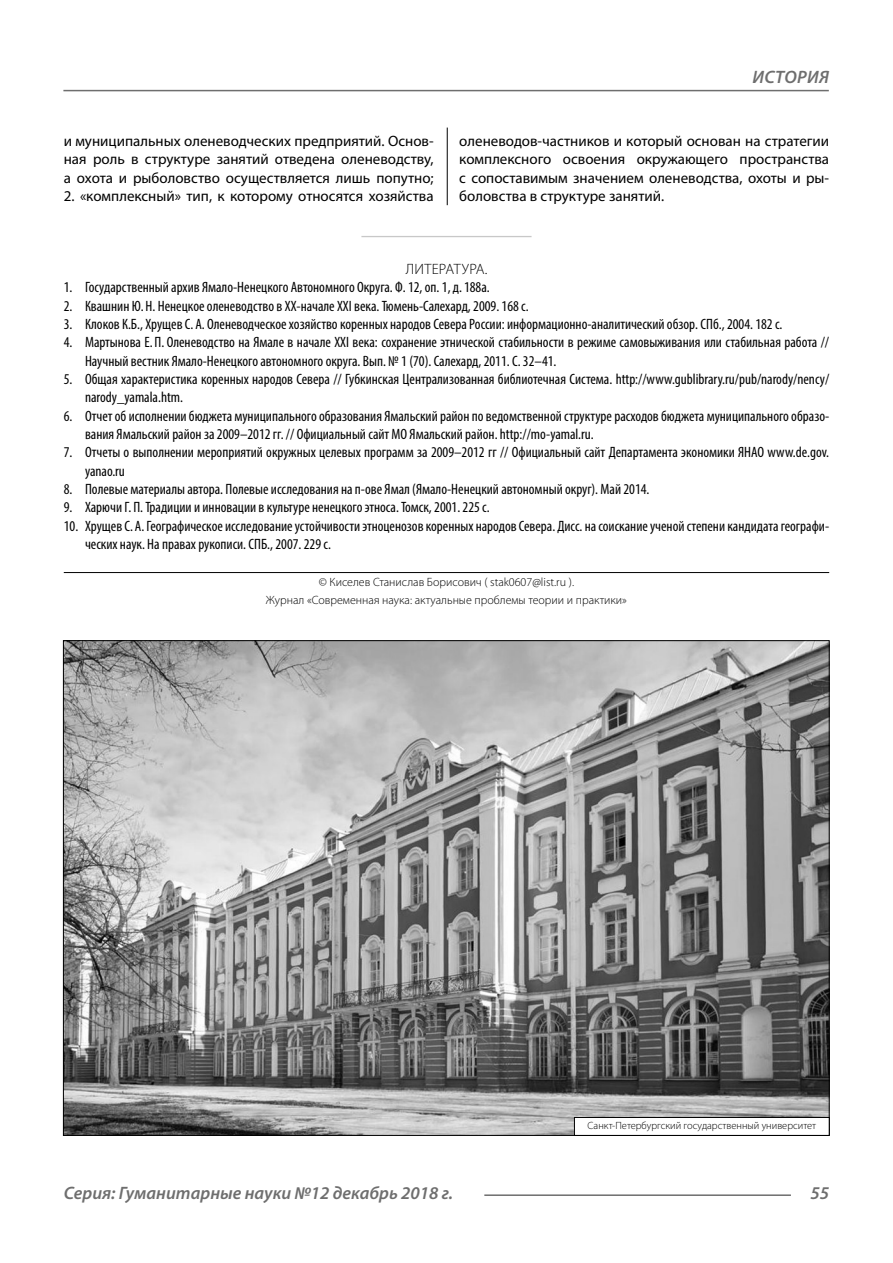
<style>
.page{position:relative;width:893px;height:1263px;background:#fff}
.page>*{position:absolute;margin:0;border:0;box-sizing:border-box;transform-origin:0 0}
.t1{font:italic 600 18px "Myriad Pro";color:#6e6e6e}
.t2{font:condensed 15px/18.3px "Myriad Pro";color:#000}
.Normal{font:15px/18.3px "Myriad Pro";color:#000;text-align:justify}
.Literature{font:300 15px "Myriad Pro";letter-spacing:.02em;color:#000}
.Copy{font:300 12px/18.3px "Myriad Pro";color:#000;text-align:center}
.Author-doc{font:300 10.5px "Myriad Pro";color:#000}
</style>
<div class="page">
<hr style="left:447px;top:128px;width:1px;height:1007px;background:#000">
<div style="left:361px;top:236px;width:170px;height:6px;background:#fff"></div>
<hr style="left:64px;top:572px;width:765px;height:1px;background:#000">
<img style="left:65px;top:642px;width:763px;height:492px">
<div style="left:574px;top:1117px;width:255px;height:18px;background:#fff"></div>
<div style="left:574px;top:1117px;width:256px;height:19px;border:1px solid #000"></div>
<hr style="left:63px;top:90px;width:766px;height:1px;background:#6e6e6e">
<hr style="left:484px;top:1194px;width:307px;height:2px;background:#6e6e6e">
<p class="Normal" style="left:64px;top:131px;width:371px">и муниципальных оленеводческих предприятий. Основ&shy;ная роль в структуре занятий отведена оленеводству, а охота и рыболовство осуществляется лишь попутно;</p>
<p class="Normal" style="left:64px;top:186px;width:371px">2. «комплексный» тип, к которому относятся хозяйства</p>
<p class="t1" style="left:752px;top:66px;width:24px">История</p>
<p class="Normal" style="left:459px;top:131px;width:371px">оленеводов-частников и который основан на стратегии комплексного освоения окружающего пространства с сопоставимым значением оленеводства, охоты и ры&shy;боловства в структуре занятий.</p>
<p class="Literature" style="left:406px;top:260px;width:83px">ЛИТЕРАТУРА.</p>
<p class="t2" style="left:64px;top:278px;width:427px">1. Государственный архив Ямало-Ненецкого Автономного Округа. Ф. 12, оп. 1, д.188а.</p>
<p class="t2" style="left:64px;top:296px;width:466px">2. Квашнин Ю. Н. Ненецкое оленеводство в ХХ-начале ХХI века. Тюмень-Салехард, 2009. 168 с.</p>
<p class="t2" style="left:64px;top:315px;width:720px">3. Клоков К.Б., Хрущев С. А. Оленеводческое хозяйство коренных народов Севера России: информационно-аналитический обзор. СПб., 2004. 182 с.</p>
<p class="t2" style="left:85px;top:333px;width:746px;text-indent:-21px">4. Мартынова Е. П. Оленеводство на Ямале в начале ХХI века: сохранение этнической стабильности в режиме самовыживания или стабильная работа //<br>Научный вестник Ямало-Ненецкого автономного округа. Вып. № 1 (70). Салехард, 2011. С. 32–41.</p>
<p class="t2" style="left:85px;top:370px;width:746px;text-indent:-21px">5. Общая характеристика коренных народов Севера // Губкинская Централизованная библиотечная Система. http://www.gublibrary.ru/pub/narody/nency/ narody_yamala.htm.</p>
<p class="t2" style="left:85px;top:406px;width:746px;text-indent:-21px">6. Отчет об исполнении бюджета муниципального образования Ямальский район по ведомственной структуре расходов бюджета муниципального образо&shy;вания Ямальский район за 2009–2012 гг. // Официальный сайт МО Ямальский район. http://mo-yamal.ru.</p>
<p class="t2" style="left:85px;top:443px;width:746px;text-indent:-21px">7. Отчеты о выполнении мероприятий окружных целевых программ за 2009–2012 гг // Официальный сайт Департамента экономики ЯНАО www.de.gov. yanao.ru</p>
<p class="t2" style="left:64px;top:480px;width:587px">8. Полевые материалы автора. Полевые исследования на п-ове Ямал (Ямало-Ненецкий автономный округ). Май 2014.</p>
<p class="t2" style="left:64px;top:498px;width:427px">9. Харючи Г. П. Традиции и инновации в культуре ненецкого этноса. Томск, 2001. 225 с.</p>
<p class="t2" style="left:85px;top:516px;width:746px;text-indent:-21px">10. Хрущев С. А. Географическое исследование устойчивости этноценозов коренных народов Севера. Дисс. на соискание ученой степени кандидата географи&shy;ческих наук. На правах рукописи. СПБ., 2007. 229 с.</p>
<p class="Copy" style="left:266px;top:572px;width:363px">© Киселев Станислав Борисович ( stak0607@list.ru ).<br>Журнал «Современная наука: актуальные проблемы теории и практики»</p>
<p class="Author-doc" style="left:587px;top:1119px;width:230px">Санкт-Петербургский государственный университет</p>
<p class="t1" style="left:64px;top:1182px;width:391px">Серия: Гуманитарные науки №12 декабрь 2018 г.</p>
<p class="t1" style="left:810px;top:1182px;width:20px">55</p>
</div>
